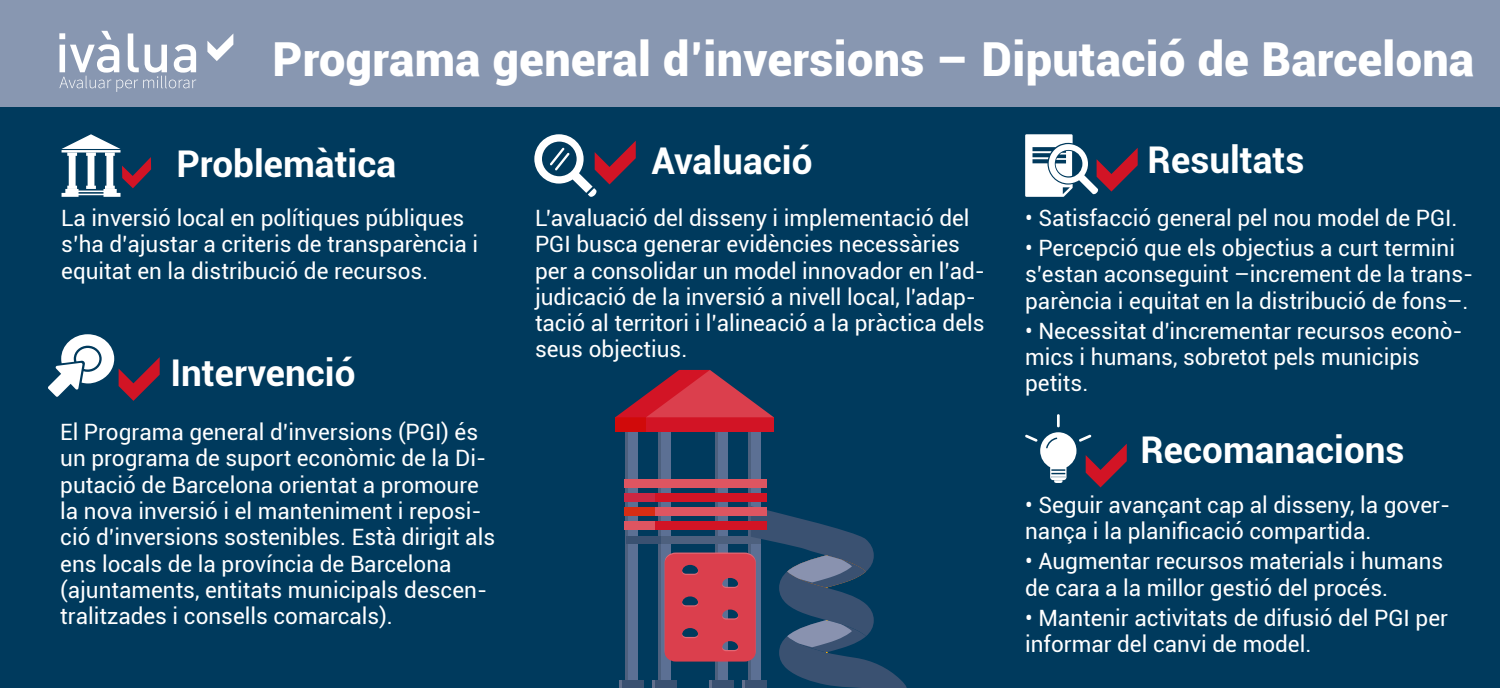
<style>
.page{position:relative;width:1500px;height:688px;background:#003a5d}
.page>*{position:absolute;margin:0;border:0;box-sizing:border-box;transform-origin:0 0}
.t1{font:900 46.88px "Roboto";letter-spacing:.01em;color:#fff}
.t2{font:700 36.88px "Roboto";color:#fff}
.t3{font:22.5px/26.2px "Roboto";color:#fff}
</style>
<div class="page">
<div style="left:0;top:0;width:1500px;height:106px;background:#8897b1"></div>
<svg style="left:207px;top:34px;width:26px;height:27px"></svg>
<svg style="left:59px;top:31px;width:137px;height:61px"></svg>
<svg style="left:534px;top:134px;width:102px;height:63px"></svg>
<svg style="left:48px;top:334px;width:112px;height:67px"></svg>
<svg style="left:1025px;top:414px;width:102px;height:73px"></svg>
<svg style="left:1025px;top:134px;width:113px;height:63px"></svg>
<svg style="left:620px;top:680px;width:3px;height:8px"></svg>
<svg style="left:626px;top:431px;width:3px;height:249px"></svg>
<div style="left:715px;top:427px;width:10px;height:253px;background:#4d607e"></div>
<div style="left:623px;top:680px;width:21px;height:8px;background:#3a5171"></div>
<div style="left:629px;top:427px;width:9px;height:253px;background:#5c7094"></div>
<div style="left:718px;top:427px;width:10px;height:253px;background:#5c7094"></div>
<div style="left:625px;top:478px;width:111px;height:9px;background:#de5561"></div>
<div style="left:625px;top:492px;width:111px;height:9px;background:#cc2742"></div>
<div style="left:625px;top:507px;width:111px;height:8px;background:#d72d14"></div>
<div style="left:625px;top:521px;width:111px;height:8px;background:#de5561"></div>
<div style="left:615px;top:417px;width:128px;height:14px;background:#d10a0a"></div>
<div style="left:652px;top:680px;width:21px;height:8px;background:#626f8c"></div>
<div style="left:658px;top:427px;width:10px;height:253px;background:#4d607e"></div>
<div style="left:748px;top:427px;width:9px;height:253px;background:#4d607e"></div>
<div style="left:655px;top:680px;width:21px;height:8px;background:#3a5171"></div>
<div style="left:661px;top:427px;width:10px;height:253px;background:#5c7094"></div>
<div style="left:751px;top:427px;width:9px;height:253px;background:#5c7094"></div>
<div style="left:661px;top:536px;width:99px;height:8px;background:#4d607e"></div>
<div style="left:626px;top:536px;width:35px;height:8px;background:#3a5171"></div>
<svg style="left:665px;top:506px;width:242px;height:182px"></svg>
<div style="left:655px;top:478px;width:112px;height:9px;background:#de5561"></div>
<div style="left:655px;top:492px;width:112px;height:9px;background:#d21425"></div>
<div style="left:655px;top:507px;width:112px;height:8px;background:#de5561"></div>
<div style="left:655px;top:521px;width:112px;height:8px;background:#d21425"></div>
<div style="left:646px;top:417px;width:128px;height:14px;background:#d21425"></div>
<svg style="left:616px;top:370px;width:158px;height:47px"></svg>
<svg style="left:62px;top:134px;width:89px;height:63px"></svg>
<h1 class="t1" style="left:272px;top:26px;width:1203px">Programa general d’inversions – Diputació de Barcelona</h1>
<h2 class="t2" style="left:176px;top:138px;width:221px">Problemàtica</h2>
<h2 class="t2" style="left:652px;top:135px;width:162px">Avaluació</h2>
<h2 class="t2" style="left:1148px;top:134px;width:158px">Resultats</h2>
<p class="t3" style="left:61px;top:204px;width:418px">La inversió local en polítiques públiques s’ha d’ajustar a criteris de transparència i equitat en la distribució de recursos.</p>
<p class="t3" style="left:1025px;top:204px;width:434px">• Satisfacció general pel nou model de PGI.</p>
<p class="t3" style="left:535px;top:204px;width:451px">L’avaluació del disseny i implementació del PGI busca generar evidències necessàries per a consolidar un model innovador en l’ad&shy;judicació de la inversió a nivell local, l'adap&shy;tació al territori i l’alineació a la pràctica dels seus objectius.</p>
<p class="t3" style="left:1025px;top:234px;width:450px">• Percepció que els objectius a curt termini s’estan aconseguint –increment de la trans&shy;parència i equitat en la distribució de fons–.</p>
<p class="t3" style="left:1025px;top:317px;width:439px">• Necessitat d'incrementar recursos econò&shy;mics i humans, sobretot pels municipis petits.</p>
<h2 class="t2" style="left:170px;top:346px;width:187px">Intervenció</h2>
<p class="t3" style="left:60px;top:418px;width:436px">El Programa general d’inversions (PGI) és un programa de suport econòmic de la Di&shy;putació de Barcelona orientat a promoure la nova inversió i el manteniment i reposi&shy;ció d’inversions sostenibles. Està dirigit als ens locals de la província de Barcelona (ajuntaments, entitats municipals descen&shy;tralitzades i consells comarcals).</p>
<h2 class="t2" style="left:1140px;top:424px;width:266px">Recomanacions</h2>
<p class="t3" style="left:1025px;top:491px;width:427px">• Seguir avançant cap al disseny, la gover&shy;nança i la planificació compartida.</p>
<p class="t3" style="left:1025px;top:547px;width:420px">• Augmentar recursos materials i humans de cara a la millor gestió del procés.</p>
<p class="t3" style="left:1025px;top:603px;width:424px">• Mantenir activitats de difusió del PGI per informar del canvi de model.</p>
</div>
